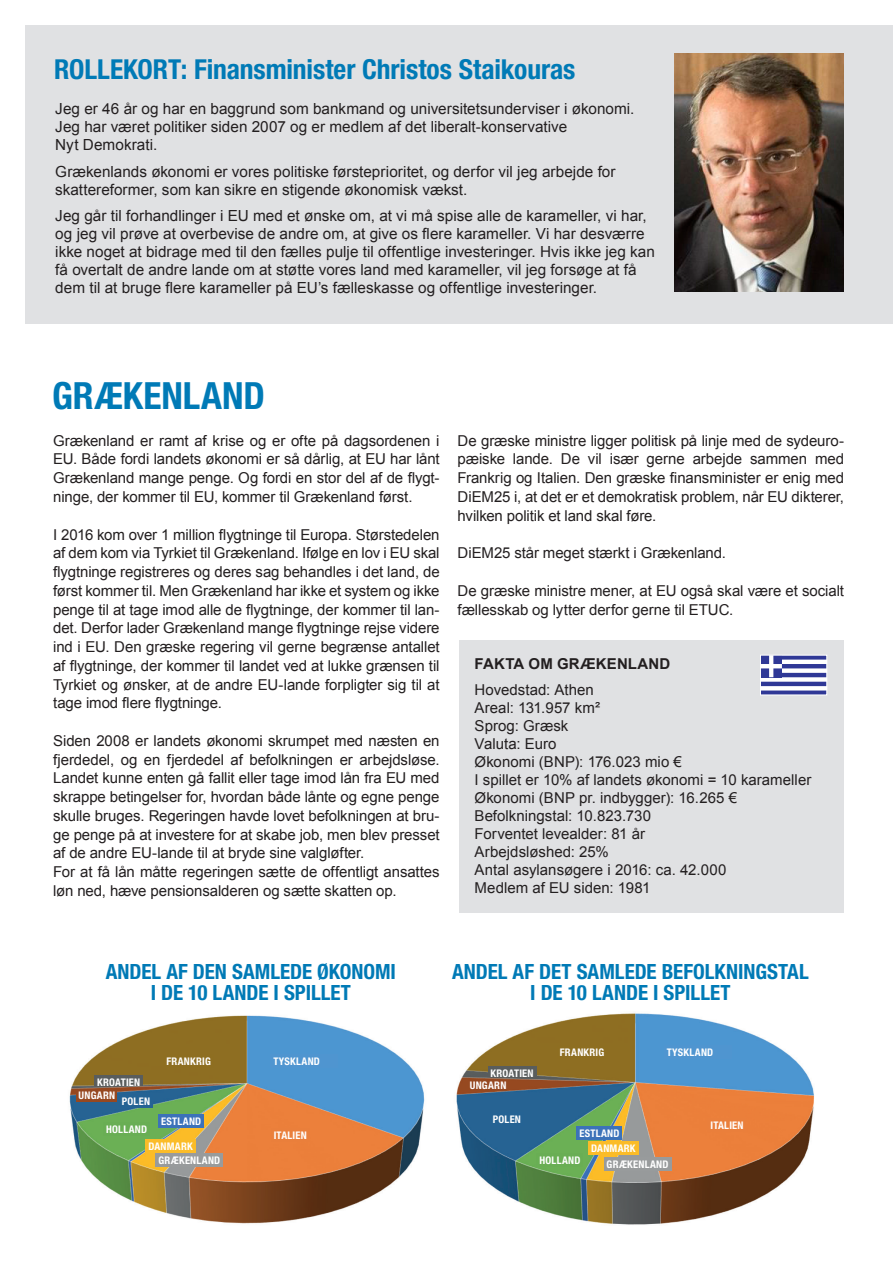
<style>
.page{position:relative;width:893px;height:1263px;background:#fff}
.page>*{position:absolute;margin:0;border:0;box-sizing:border-box;transform-origin:0 0}
.t1{font:700 condensed 37.5px "Helvetica Neue";letter-spacing:-.005em;color:#007ab6}
.t2{font:700 condensed 27.6px "Helvetica Neue";letter-spacing:-.005em;color:#007ab6}
.t3{font:700 condensed 21px/21px "Helvetica Neue";color:#007ab6;text-align:center}
.brød_U{font:15.3px/18px "Arial";color:#231f20}
.t4{font:15px/18.8px "Arial";letter-spacing:-.005em;color:#231f20;text-align:justify}
.t5{font:700 15px "Arial";letter-spacing:.01em;color:#231f20}
.t6{font:700 condensed 10.5px "Helvetica Neue";letter-spacing:.02em;color:#fff}
</style>
<div class="page">
<img style="left:456px;top:1013px;width:358px;height:212px">
<img style="left:69px;top:1015px;width:356px;height:209px">
<div style="left:459px;top:640px;width:385px;height:272px;background:#e0e1e3"></div>
<svg style="left:762px;top:660px;width:63px;height:30px"></svg>
<div style="left:760px;top:690px;width:67px;height:5px;background:#2f3896"></div>
<hr style="left:760px;top:682px;width:67px;height:4px;background:#2f3896">
<hr style="left:760px;top:673px;width:67px;height:4px;background:#2f3896">
<hr style="left:760px;top:664px;width:67px;height:4px;background:#2f3896">
<div style="left:760px;top:655px;width:67px;height:5px;background:#2f3896"></div>
<svg style="left:762px;top:657px;width:20px;height:20px"></svg>
<div style="left:760px;top:655px;width:67px;height:40px;border:1px solid #fff"></div>
<div style="left:604px;top:1157px;width:67px;height:14px;background:#989b9c"></div>
<div style="left:664px;top:1045px;width:67px;height:14px;background:#4f95d0"></div>
<div style="left:708px;top:1118px;width:38px;height:14px;background:#ea7f3b"></div>
<div style="left:588px;top:1141px;width:50px;height:13px;background:#fbbc28"></div>
<div style="left:577px;top:1125px;width:45px;height:14px;background:#3c72b9"></div>
<div style="left:537px;top:1153px;width:46px;height:14px;background:#69ae54"></div>
<div style="left:490px;top:1111px;width:34px;height:14px;background:#256394"></div>
<div style="left:470px;top:1081px;width:36px;height:8px;background:#964820"></div>
<div style="left:488px;top:1066px;width:48px;height:11px;background:#595d5d"></div>
<div style="left:557px;top:1045px;width:50px;height:14px;background:#8e6e21"></div>
<div style="left:156px;top:1153px;width:67px;height:14px;background:#989b9c"></div>
<div style="left:270px;top:1054px;width:68px;height:13px;background:#4f95d0"></div>
<div style="left:271px;top:1128px;width:39px;height:14px;background:#ea7f3b"></div>
<div style="left:146px;top:1138px;width:50px;height:14px;background:#fbbc28"></div>
<div style="left:158px;top:1114px;width:46px;height:14px;background:#3c72b9"></div>
<div style="left:103px;top:1122px;width:47px;height:13px;background:#69ae54"></div>
<div style="left:119px;top:1094px;width:34px;height:14px;background:#256394"></div>
<div style="left:76px;top:1089px;width:41px;height:12px;background:#964820"></div>
<div style="left:94px;top:1074px;width:49px;height:11px;background:#595d5d"></div>
<div style="left:164px;top:1054px;width:50px;height:14px;background:#8e6e21"></div>
<div style="left:26px;top:26px;width:867px;height:298px;background:#e0e1e3"></div>
<img style="left:674px;top:53px;width:169px;height:238px">
<p class="t2" style="left:54px;top:52px;width:523px">ROLLEKORT: Finansminister Christos Staikouras</p>
<p class="brød_U" style="left:55px;top:100px;width:581px">Jeg er 46 år og har en baggrund som bankmand og universitetsunderviser i økonomi.<br>Jeg har været politiker siden 2007 og er medlem af det liberalt-konservative</p>
<p class="brød_U" style="left:55px;top:136px;width:103px">Nyt Demokrati.</p>
<p class="brød_U" style="left:55px;top:163px;width:562px">Grækenlands økonomi er vores politiske førsteprioritet, og derfor vil jeg arbejde for</p>
<p class="brød_U" style="left:55px;top:181px;width:414px">skattereformer, som kan sikre en stigende økonomisk vækst.</p>
<p class="brød_U" style="left:55px;top:207px;width:601px">Jeg går til forhandlinger i EU med et ønske om, at vi må spise alle de karameller, vi har, og jeg vil prøve at overbevise de andre om, at give os flere karameller. Vi har desværre ikke noget at bidrage med til den fælles pulje til offentlige investeringer. Hvis ikke jeg kan få overtalt de andre lande om at støtte vores land med karameller, vil jeg forsøge at få dem til at bruge flere karameller på EU’s fælleskasse og offentlige investeringer.</p>
<h1 class="t1" style="left:52px;top:373px;width:214px">GRÆKENLAND</h1>
<p class="t4" style="left:53px;top:431px;width:388px">Grækenland er ramt af krise og er ofte på dagsordenen i EU. Både fordi landets økonomi er så dårlig, at EU har lånt Grækenland mange penge. Og fordi en stor del af de flygt&shy;ninge, der kommer til EU, kommer til Grækenland først.</p>
<p class="t4" style="left:53px;top:525px;width:388px">I 2016 kom over 1 million flygtninge til Europa. Størstedelen af dem kom via Tyrkiet til Grækenland. Ifølge en lov i EU skal flygtninge registreres og deres sag behandles i det land, de først kommer til. Men Grækenland har ikke et system og ikke penge til at tage imod alle de flygtninge, der kommer til lan&shy;det. Derfor lader Grækenland mange flygtninge rejse videre ind i EU. Den græske regering vil gerne begrænse antallet af flygtninge, der kommer til landet ved at lukke grænsen til Tyrkiet og ønsker, at de andre EU-lande forpligter sig til at tage imod flere flygtninge.</p>
<p class="t4" style="left:53px;top:731px;width:388px;text-align:left">Siden 2008 er landets økonomi skrumpet med næsten en fjerdedel, og en fjerdedel af befolkningen er arbejdsløse.<br>Landet kunne enten gå fallit eller tage imod lån fra EU med skrappe betingelser for, hvordan både lånte og egne penge skulle bruges. Regeringen havde lovet befolkningen at bru&shy;ge penge på at investere for at skabe job, men blev presset af de andre EU-lande til at bryde sine valgløfter.<br>For at få lån måtte regeringen sætte de offentligt ansattes løn ned, hæve pensionsalderen og sætte skatten op.</p>
<p class="t4" style="left:458px;top:431px;width:388px">De græske ministre ligger politisk på linje med de sydeuro&shy;pæiske lande. De vil især gerne arbejde sammen med Frankrig og Italien. Den græske finansminister er enig med DiEM25 i, at det er et demokratisk problem, når EU dikterer, hvilken politik et land skal føre.</p>
<p class="t4" style="left:458px;top:544px;width:270px">DiEM25 står meget stærkt i Grækenland.</p>
<p class="t4" style="left:458px;top:581px;width:388px">De græske ministre mener, at EU også skal være et socialt fællesskab og lytter derfor gerne til ETUC.</p>
<p class="t5" style="left:475px;top:653px;width:197px">FAKTA OM GRÆKENLAND</p>
<p class="t4" style="left:475px;top:681px;width:338px;line-height:18px;text-align:left">Hovedstad: Athen<br>Areal: 131.957 km²<br>Sprog: Græsk<br>Valuta: Euro<br>Økonomi (BNP): 176.023 mio €<br>I spillet er 10% af landets økonomi = 10 karameller<br>Økonomi (BNP pr. indbygger): 16.265 €<br>Befolkningstal: 10.823.730<br>Forventet levealder: 81 år<br>Arbejdsløshed: 25%<br>Antal asylansøgere i 2016: ca. 42.000<br>Medlem af EU siden: 1981</p>
<h3 class="t3" style="left:106px;top:961px;width:292px">ANDEL AF DEN SAMLEDE ØKONOMI<br>I DE 10 LANDE I SPILLET</h3>
<h3 class="t3" style="left:452px;top:961px;width:358px">ANDEL AF DET SAMLEDE BEFOLKNINGSTAL<br>I DE 10 LANDE I SPILLET</h3>
<p class="t6" style="left:166px;top:1055px;width:46px">FRANKRIG</p>
<p class="t6" style="left:273px;top:1055px;width:48px">TYSKLAND</p>
<p class="t6" style="left:560px;top:1046px;width:46px">FRANKRIG</p>
<p class="t6" style="left:667px;top:1046px;width:48px">TYSKLAND</p>
<p class="t6" style="left:97px;top:1075px;width:44px">KROATIEN</p>
<p class="t6" style="left:79px;top:1089px;width:38px">UNGARN</p>
<p class="t6" style="left:122px;top:1095px;width:30px">POLEN</p>
<p class="t6" style="left:491px;top:1067px;width:44px">KROATIEN</p>
<p class="t6" style="left:470px;top:1079px;width:38px">UNGARN</p>
<p class="t6" style="left:106px;top:1123px;width:42px">HOLLAND</p>
<p class="t6" style="left:161px;top:1115px;width:42px">ESTLAND</p>
<p class="t6" style="left:274px;top:1129px;width:35px">ITALIEN</p>
<p class="t6" style="left:493px;top:1112px;width:30px">POLEN</p>
<p class="t6" style="left:579px;top:1126px;width:42px">ESTLAND</p>
<p class="t6" style="left:710px;top:1119px;width:35px">ITALIEN</p>
<p class="t6" style="left:148px;top:1139px;width:46px">DANMARK</p>
<p class="t6" style="left:591px;top:1141px;width:46px">DANMARK</p>
<p class="t6" style="left:158px;top:1154px;width:63px">GRÆKENLAND</p>
<p class="t6" style="left:539px;top:1154px;width:42px">HOLLAND</p>
<p class="t6" style="left:607px;top:1158px;width:63px">GRÆKENLAND</p>
</div>
